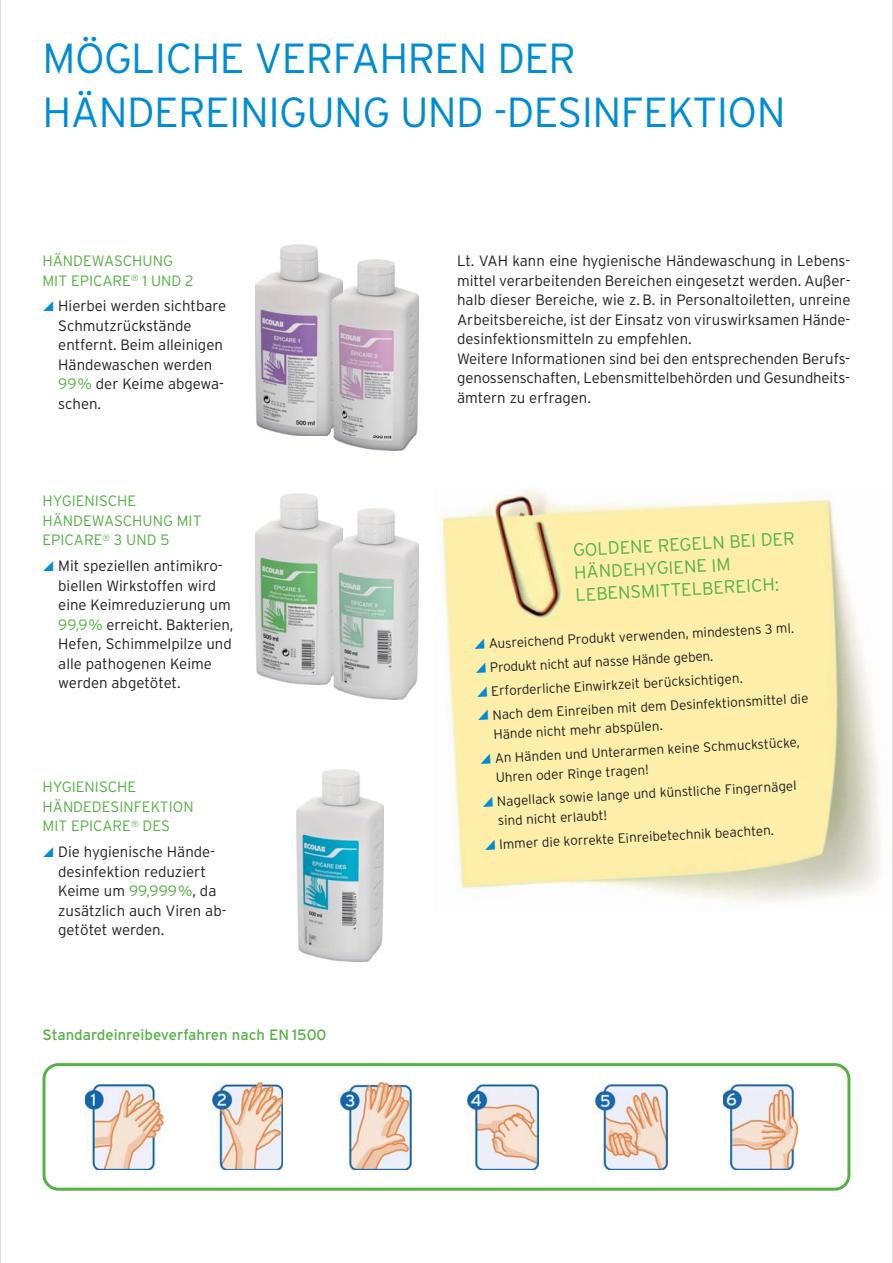
<style>
.page{position:relative;width:893px;height:1263px;background:#fff}
.page>*{position:absolute;margin:0;border:0;box-sizing:border-box;transform-origin:0 0}
.t1{font:300 42px/54px "Interstate Plus";letter-spacing:-.015em;color:#008cd2}
.t2{font:300 18px/22.5px "Interstate Plus";color:#55b145}
.t3{font:300 15px/19.5px "Interstate Plus";color:#231f20}
.t4{font:300 15px/19.5px "Interstate Plus";color:#55b145}
.t5{font:15px "Interstate Plus";color:#55b145}
.t6{font:300 13.5px/23.7px "Interstate Plus";color:#231f20}
.s1{color:#55b145}
</style>
<div class="page">
<svg style="left:43px;top:1063px;width:807px;height:128px"></svg>
<img style="left:279px;top:244px;width:39px;height:15px">
<img style="left:255px;top:259px;width:77px;height:177px">
<img style="left:332px;top:259px;width:87px;height:192px">
<img style="left:280px;top:493px;width:38px;height:15px">
<img style="left:255px;top:508px;width:77px;height:177px">
<img style="left:332px;top:508px;width:87px;height:191px">
<img style="left:297px;top:770px;width:87px;height:191px">
<img style="left:440px;top:489px;width:442px;height:413px">
<img style="left:85px;top:1085px;width:78px;height:85px">
<img style="left:213px;top:1082px;width:70px;height:88px">
<img style="left:340px;top:1082px;width:71px;height:88px">
<img style="left:468px;top:1085px;width:70px;height:85px">
<img style="left:595px;top:1085px;width:72px;height:85px">
<img style="left:723px;top:1085px;width:74px;height:85px">
<svg style="left:474px;top:639px;width:11px;height:10px"></svg>
<svg style="left:476px;top:663px;width:10px;height:10px"></svg>
<svg style="left:477px;top:686px;width:10px;height:11px"></svg>
<svg style="left:478px;top:710px;width:10px;height:10px"></svg>
<svg style="left:480px;top:753px;width:11px;height:10px"></svg>
<svg style="left:483px;top:796px;width:10px;height:11px"></svg>
<svg style="left:485px;top:840px;width:10px;height:10px"></svg>
<h1 class="t1" style="left:43px;top:36px;width:744px">MÖGLICHE VERFAHREN DER<br>HÄNDEREINIGUNG UND -DESINFEKTION</h1>
<p class="t4" style="left:43px;top:253px;width:153px">HÄNDEWASCHUNG<br>MIT EPICARE<sup>®</sup> 1 UND 2</p>
<p class="t3" style="left:58px;top:298px;width:169px">Hierbei werden sichtbare<br>Schmutzrückstände entfernt. Beim alleinigen<br>Händewaschen werden<br><span class="s1">99%</span> der Keime abgewa&shy;schen.</p>
<p class="t4" style="left:43px;top:493px;width:160px">HYGIENISCHE<br>HÄNDEWASCHUNG MIT<br>EPICARE<sup>®</sup> 3 UND 5</p>
<p class="t3" style="left:58px;top:558px;width:177px">Mit speziellen antimikro&shy;biellen Wirkstoffen wird eine Keimreduzierung um<br><span class="s1">99,9%</span> erreicht. Bakterien,<br>Hefen, Schimmelpilze und alle pathogenen Keime werden abgetötet.</p>
<p class="t4" style="left:43px;top:779px;width:153px">HYGIENISCHE<br>HÄNDEDESINFEKTION<br>MIT EPICARE<sup>®</sup> DES</p>
<p class="t3" style="left:58px;top:844px;width:170px">Die hygienische Hände&shy;desinfektion reduziert<br>Keime um <span class="s1">99,999%</span>, da zusätzlich auch Viren ab&shy;getötet werden.</p>
<p class="t5" style="left:43px;top:1029px;width:286px">Standardeinreibeverfahren nach EN 1500</p>
<p class="t3" style="left:457px;top:253px;width:395px">Lt. VAH kann eine hygienische Händewaschung in Lebens&shy;mittel verarbeitenden Bereichen eingesetzt werden. Außer&shy;halb dieser Bereiche, wie z. B. in Personaltoiletten, unreine Arbeitsbereiche, ist der Einsatz von viruswirksamen Hände&shy;desinfektionsmitteln zu empfehlen.<br>Weitere Informationen sind bei den entsprechenden Berufs&shy;genossenschaften, Lebensmittelbehörden und Gesundheits&shy;ämtern zu erfragen.</p>
<p class="t2" style="left:573px;top:540px;width:223px;rotate:-3deg">GOLDENE REGELN BEI DER<br>HÄNDEHYGIENE IM<br>LEBENSMITTELBEREICH:</p>
<p class="t6" style="left:488px;top:633px;width:318px;rotate:-3deg">Ausreichend Produkt verwenden, mindestens 3 ml.<br>Produkt nicht auf nasse Hände geben.<br>Erforderliche Einwirkzeit berücksichtigen.<br>Nach dem Einreiben mit dem Desinfektionsmittel die</p>
<p class="t6" style="left:493px;top:724px;width:307px;rotate:-3deg">Hände nicht mehr abspülen.<br>An Händen und Unterarmen keine Schmuckstücke,</p>
<p class="t6" style="left:495px;top:767px;width:302px;rotate:-3deg">Uhren oder Ringe tragen!<br>Nagellack sowie lange und künstliche Fingernägel</p>
<p class="t6" style="left:497px;top:810px;width:277px;rotate:-3deg">sind nicht erlaubt!<br>Immer die korrekte Einreibetechnik beachten.</p>
</div>
